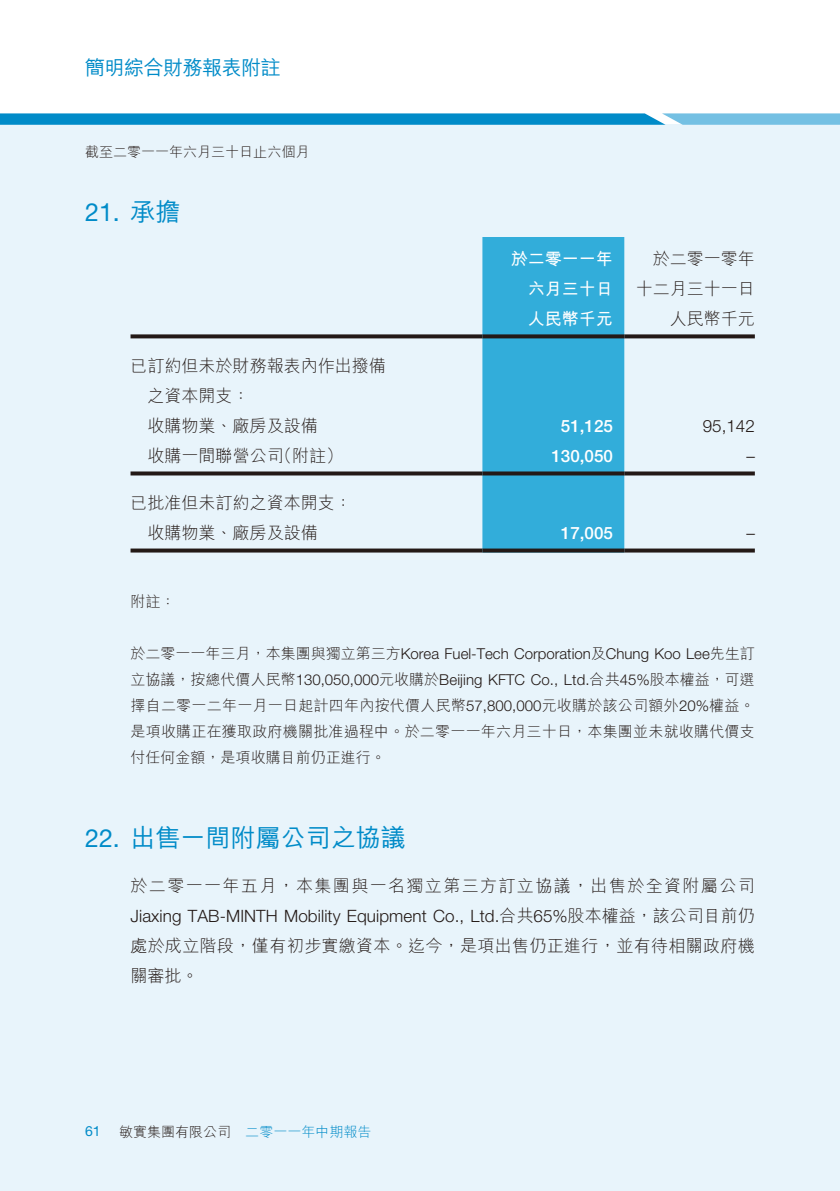
<style>
.page{position:relative;width:840px;height:1191px;background:#fff}
.page>*{position:absolute;margin:0;border:0;box-sizing:border-box;transform-origin:0 0}
.t1{font:25px "M Hei HK Medium E Ten B5 H";color:#008bc8}
.t2{font:25px "Helvetica Neue LT Std";color:#008bc8}
.t3{font:20px "M Hei HK Medium E Ten B5 H";letter-spacing:-.025em;color:#008bc8}
.t4{font:17px/30px "M Hei HK Light E Ten B5 H";color:#231916}
.t5{font:300 17px "Helvetica Neue LT Std";letter-spacing:.005em;color:#231916}
.t6{font:17px/30px "M Hei HK Light E Ten B5 H";letter-spacing:.02em;color:#231916}
.t7{font:17px "M Hei HK Light E Ten B5 H";letter-spacing:.08em;color:#231916}
.t8{font:500 17px "Helvetica Neue LT Std";color:#fff}
.t9{font:17px/30px "M Hei HK Bold E Ten B5 H";color:#fff;text-align:right}
.t10{font:300 15px/26px "Helvetica Neue LT Std";color:#231916}
.t11{font:15px/26px "M Hei HK Light E Ten B5 H";letter-spacing:.015em;color:#231916;text-align:justify}
.t12{font:14px "M Hei HK Light E Ten B5 H";color:#008bc8}
.t13{font:14px "M Hei HK Light E Ten B5 H";color:#231916}
.t14{font:14px "Helvetica Neue LT Std";color:#008bc8}
.s1{font-family:"M Hei HK Medium E Ten B5 H"}
.s2{font-family:"M Hei HK Light E Ten B5 H";font-weight:400}
.s3{font-family:"Helvetica Neue LT Std";font-weight:300}
.s4{font-family:"Helvetica Neue LT Std"}
.s5{color:#231916}
</style>
<div class="page">
<div style="left:0;top:124px;width:839px;height:1067px;background:#e8f4fb"></div>
<svg style="left:0;top:113px;width:839px;height:12px;background:#289dd0"></svg>
<div style="left:482px;top:237px;width:142px;height:311px;background:#32adda"></div>
<svg style="left:130px;top:334px;width:352px;height:4px"></svg>
<svg style="left:482px;top:334px;width:142px;height:4px"></svg>
<svg style="left:624px;top:334px;width:130px;height:4px"></svg>
<svg style="left:130px;top:471px;width:352px;height:4px"></svg>
<svg style="left:482px;top:471px;width:142px;height:4px"></svg>
<svg style="left:624px;top:471px;width:130px;height:4px"></svg>
<svg style="left:130px;top:548px;width:352px;height:4px"></svg>
<svg style="left:482px;top:548px;width:142px;height:4px"></svg>
<svg style="left:624px;top:548px;width:130px;height:4px"></svg>
<h2 class="t3" style="left:85px;top:60px;width:197px">簡明綜合財務報表附註</h2>
<p class="t13" style="left:85px;top:147px;width:225px">截至二零一一年六月三十日止六個月</p>
<h1 class="t2" style="left:85px;top:203px;width:97px">21. <span class="s1">承擔</span></h1>
<p class="t4" style="left:147px;top:353px;width:239px;text-indent:-17px">已訂約但未於財務報表內作出撥備之資本開支：<br>收購物業、廠房及設備</p>
<p class="t9" style="left:510px;top:246px;width:103px">於二零一一年六月三十日</p>
<p class="t4" style="left:635px;top:246px;width:120px;text-align:right">於二零一零年十二月三十一日</p>
<p class="t9" style="left:527px;top:306px;width:86px">人民幣千元</p>
<p class="t4" style="left:669px;top:306px;width:86px">人民幣千元</p>
<p class="t8" style="left:560px;top:420px;width:53px">51,125</p>
<p class="t5" style="left:702px;top:420px;width:53px">95,142</p>
<p class="t4" style="left:147px;top:443px;width:197px">收購一間聯營公司（附註）</p>
<p class="t8" style="left:551px;top:450px;width:63px">130,050</p>
<p class="t5" style="left:746px;top:450px;width:10px">–</p>
<p class="t4" style="left:147px;top:490px;width:205px;text-indent:-17px">已批准但未訂約之資本開支：收購物業、廠房及設備</p>
<p class="t8" style="left:560px;top:527px;width:53px">17,005</p>
<p class="t5" style="left:746px;top:527px;width:10px">–</p>
<p class="t11" style="left:130px;top:590px;width:46px">附註：</p>
<p class="t10" style="left:130px;top:642px;width:625px"><span class="s2">於二零一一年三月，本集團與獨立第三方</span>Korea Fuel-Tech Corporation<span class="s2">及</span>Chung Koo Lee<span class="s2">先生訂立協議，按總代價人民幣</span>130,050,000<span class="s2">元收購於</span>Beijing KFTC Co., Ltd.<span class="s2">合共</span>45%<span class="s2">股本權益，可選</span></p>
<p class="t11" style="left:130px;top:694px;width:625px">擇自二零一二年一月一日起計四年內按代價人民幣<span class="s3">57,800,000</span>元收購於該公司額外<span class="s3">20%</span>權益。是項收購正在獲取政府機關批准過程中。於二零一一年六月三十日，本集團並未就收購代價支付任何金額，是項收購目前仍正進行。</p>
<h1 class="t1" style="left:85px;top:828px;width:322px"><span class="s4">22.</span> 出售一間附屬公司之協議</h1>
<p class="t7" style="left:130px;top:878px;width:625px">於二零一一年五月，本集團與一名獨立第三方訂立協議，出售於全資附屬公司</p>
<p class="t5" style="left:130px;top:909px;width:625px">Jiaxing TAB-MINTH Mobility Equipment Co., Ltd.<span class="s2">合共</span>65%<span class="s2">股本權益，該公司目前仍</span></p>
<p class="t6" style="left:130px;top:932px;width:625px">處於成立階段，僅有初步實繳資本。迄今，是項出售仍正進行，並有待相關政府機關審批。</p>
<p class="t14" style="left:85px;top:1126px;width:17px">61</p>
<p class="t12" style="left:119px;top:1126px;width:254px"><span class="s5">敏實集團有限公司</span> 二零一一年中期報告</p>
</div>
